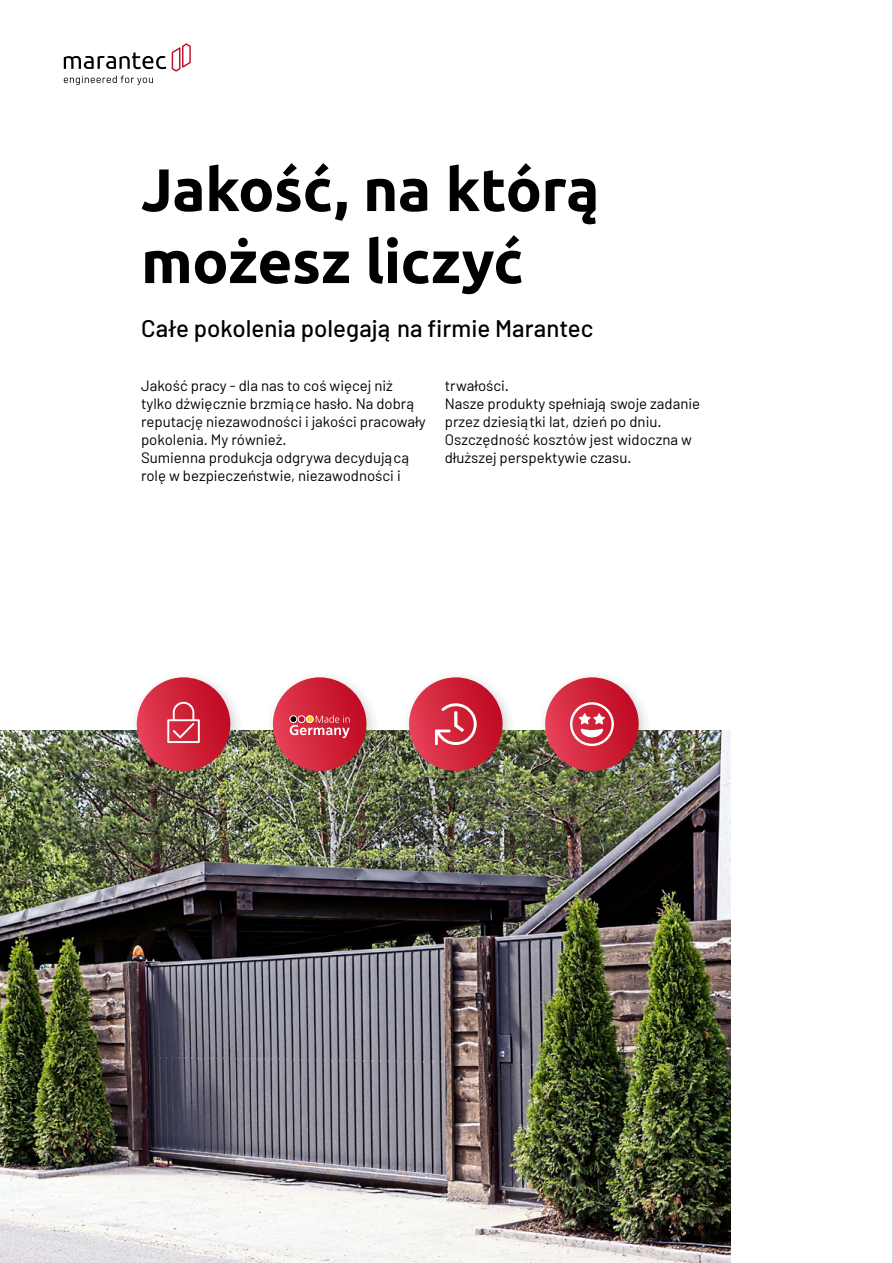
<style>
.page{position:relative;width:893px;height:1263px;background:#fff}
.page>*{position:absolute;margin:0;border:0;box-sizing:border-box;transform-origin:0 0}
.t1{font:700 60px/72px "Ubuntu";letter-spacing:-.01em;color:#000}
.t2{font:500 24px "Barlow";color:#000}
.t3{font:15px/18px "Barlow";color:#000}
</style>
<div class="page">
<img style="left:0;top:730px;width:731px;height:533px">
<hr style="left:892px;top:0;width:1px;height:1263px;background:#b3b2b2">
<div style="left:128px;top:669px;width:117px;height:117px;background:#000;opacity:.2"></div>
<div style="left:264px;top:669px;width:117px;height:117px;background:#000;opacity:.2"></div>
<div style="left:400px;top:669px;width:118px;height:117px;background:#000;opacity:.2"></div>
<div style="left:536px;top:669px;width:118px;height:117px;background:#000;opacity:.2"></div>
<img style="left:132px;top:677px;width:103px;height:99px">
<img style="left:268px;top:677px;width:104px;height:99px">
<div style="left:290px;top:716px;width:7px;height:6px;background:#000;border-radius:50%"></div>
<div style="left:290px;top:715px;width:7px;height:8px;border:1px solid #fff;border-radius:50%"></div>
<img style="left:540px;top:677px;width:104px;height:99px">
<img style="left:404px;top:677px;width:104px;height:99px">
<svg style="left:64px;top:52px;width:102px;height:17px"></svg>
<svg style="left:172px;top:43px;width:19px;height:29px"></svg>
<svg style="left:64px;top:76px;width:89px;height:9px"></svg>
<h1 class="t1" style="left:141px;top:153px;width:460px">Jakość, na którą możesz liczyć</h1>
<h2 class="t2" style="left:141px;top:314px;width:454px">Całe pokolenia polegają na firmie Marantec</h2>
<p class="t3" style="left:141px;top:376px;width:286px">Jakość pracy - dla nas to coś więcej niż tylko dźwięcznie brzmiące hasło. Na dobrą reputację niezawodności i jakości pracowały pokolenia. My również.<br>Sumienna produkcja odgrywa decydującą rolę w bezpieczeństwie, niezawodności i</p>
<p class="t3" style="left:445px;top:376px;width:257px">trwałości.<br>Nasze produkty spełniają swoje zadanie przez dziesiątki lat, dzień po dniu.<br>Oszczędność kosztów jest widoczna w dłuższej perspektywie czasu.</p>
</div>
